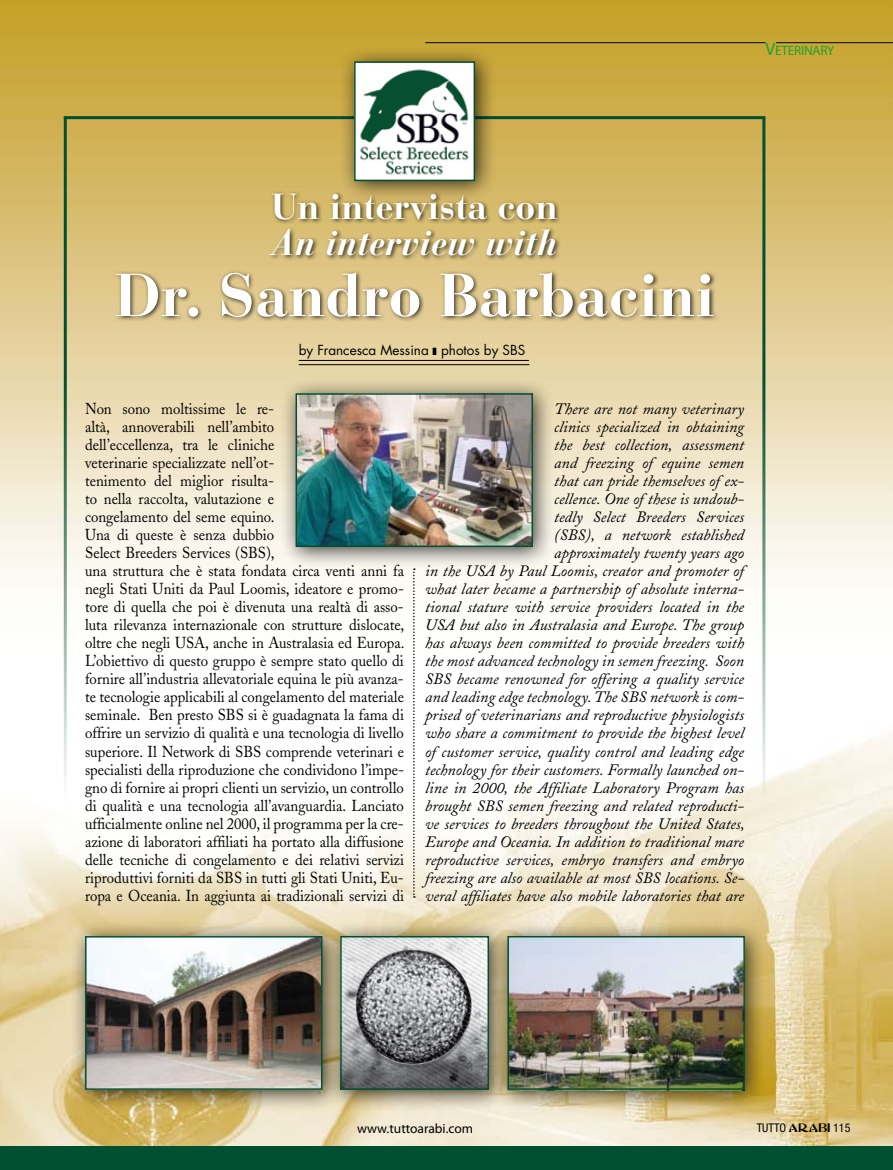
<style>
.page{position:relative;width:893px;height:1170px;background:#fff}
.page>*{position:absolute;margin:0;border:0;box-sizing:border-box;transform-origin:0 0}
.t1{font:700 60px "Bauer Bodoni";color:#fff}
.t2{font:700 36px "Bauer Bodoni";color:#fff}
.t3{font:italic 700 36px "Bauer Bodoni";color:#fff}
.t4{font:15.75px/18px "Adobe Caslon";color:#000;scale:.94 1}
.t5{font:italic 15.75px/18px "Adobe Caslon";color:#000;text-align:right}
.t6{font:13.5px "Futura";color:#000}
.t7{font:13.5px "Myriad Pro";color:#000}
.t8{font:13.5px "Myriad Pro";letter-spacing:-.015em;color:#1fa22e}
.t9{font:condensed 12px "Helvetica Neue";color:#000}
.s1{font-size:18px}
.s2{font-family:"Abbess";font-stretch:normal}
</style>
<div class="page">
<img style="left:0;top:0;width:893px;height:1146px">
<hr style="left:64px;top:116px;width:701px;height:3px;background:#015031">
<hr style="left:64px;top:117px;width:3px;height:693px;background:#015031">
<hr style="left:762px;top:118px;width:3px;height:693px;background:#015031">
<svg style="left:413px;top:577px;width:2px;height:320px"></svg>
<hr style="left:776px;top:42px;width:117px;height:1px;background:#000">
<hr style="left:425px;top:42px;width:340px;height:1px;background:#000">
<hr style="left:299px;top:364px;width:230px;height:1px;background:#000">
<div style="left:267px;top:190px;width:626px;height:112px;background:#000;opacity:.75"></div>
<div style="left:114px;top:269px;width:725px;height:95px;background:#000;opacity:.75"></div>
<div style="left:279px;top:376px;width:283px;height:201px;background:#000;opacity:.75"></div>
<img style="left:299px;top:396px;width:231px;height:148px">
<div style="left:296px;top:393px;width:237px;height:154px;border:2px solid #015031"></div>
<div style="left:491px;top:919px;width:283px;height:201px;background:#000;opacity:.75"></div>
<img style="left:518px;top:938px;width:226px;height:152px">
<div style="left:507px;top:935px;width:238px;height:154px;border:2px solid #015031"></div>
<div style="left:68px;top:919px;width:283px;height:201px;background:#000;opacity:.75"></div>
<img style="left:88px;top:938px;width:231px;height:148px">
<div style="left:85px;top:935px;width:237px;height:154px;border:2px solid #015031"></div>
<div style="left:323px;top:919px;width:195px;height:201px;background:#000;opacity:.75"></div>
<img style="left:343px;top:938px;width:143px;height:148px">
<div style="left:340px;top:935px;width:149px;height:154px;border:2px solid #015031"></div>
<div style="left:0;top:1146px;width:893px;height:23px;background:#015031"></div>
<div style="left:337px;top:45px;width:167px;height:166px;background:#000;opacity:.75"></div>
<img style="left:357px;top:64px;width:115px;height:114px">
<div style="left:354px;top:61px;width:121px;height:120px;border:2px solid #015031"></div>
<svg style="left:433px;top:347px;width:4px;height:7px"></svg>
<p class="t8" style="left:765px;top:43px;width:71px"><span class="s1">V</span>ETERINARY</p>
<h2 class="t2" style="left:272px;top:184px;width:288px">Un intervista con</h2>
<h2 class="t3" style="left:272px;top:220px;width:287px">An interview with</h2>
<h1 class="t1" style="left:114px;top:259px;width:603px">Dr. Sandro Barbacini</h1>
<p class="t6" style="left:299px;top:340px;width:228px">by Francesca Messina photos by SBS</p>
<p class="t4" style="left:85px;top:400px;width:341px">Non sono moltissime le re-<br>altà, annoverabili nell’ambito<br>dell’eccellenza, tra le cliniche<br>veterinarie specializzate nell’ot-<br>tenimento del miglior risulta-<br>to nella raccolta, valutazione e<br>congelamento del seme equino.<br>Una di queste è senza dubbio<br>Select Breeders Services (SBS),<br>una struttura che è stata fondata circa venti anni fa negli Stati Uniti da Paul Loomis, ideatore e promo&shy;tore di quella che poi è divenuta una realtà di asso&shy;luta rilevanza internazionale con strutture dislocate, oltre che negli USA, anche in Australasia ed Europa.<br>L’obiettivo di questo gruppo è sempre stato quello di fornire all’industria allevatoriale equina le più avanza&shy;te tecnologie applicabili al congelamento del materiale seminale. Ben presto SBS si è guadagnata la fama di offrire un servizio di qualità e una tecnologia di livello superiore. Il Network di SBS comprende veterinari e specialisti della riproduzione che condividono l’impe&shy;gno di fornire ai propri clienti un servizio, un controllo di qualità e una tecnologia all’avanguardia. Lanciato ufficialmente online nel 2000, il programma per la cre&shy;azione di laboratori affiliati ha portato alla diffusione delle tecniche di congelamento e dei relativi servizi riproduttivi forniti da SBS in tutti gli Stati Uniti, Eu&shy;ropa e Oceania. In aggiunta ai tradizionali servizi di</p>
<p class="t5" style="left:425px;top:400px;width:321px">There are not many veterinary<br>clinics specialized in obtaining<br>the best collection, assessment<br>and freezing of equine semen<br>that can pride themselves of ex-<br>cellence. One of these is undoub-<br>tedly Select Breeders Services<br>(SBS), a network established<br>approximately twenty years ago<br>in the USA by Paul Loomis, creator and promoter of what later became a partnership of absolute interna&shy;tional stature with service providers located in the USA but also in Australasia and Europe. The group has always been committed to provide breeders with the most advanced technology in semen freezing. Soon SBS became renowned for offering a quality service and leading edge technology. The SBS network is com&shy;prised of veterinarians and reproductive physiologists who share a commitment to provide the highest level of customer service, quality control and leading edge technology for their customers. Formally launched on&shy;line in 2000, the Affiliate Laboratory Program has brought SBS semen freezing and related reproducti&shy;ve services to breeders throughout the United States, Europe and Oceania. In addition to traditional mare reproductive services, embryo transfers and embryo freezing are also available at most SBS locations. Se&shy;veral affiliates have also mobile laboratories that are</p>
<p class="t7" style="left:357px;top:1119px;width:118px">www.tuttoarabi.com</p>
<p class="t9" style="left:757px;top:1120px;width:95px">TUTTO <span class="s2">ARABI</span> 115</p>
</div>
